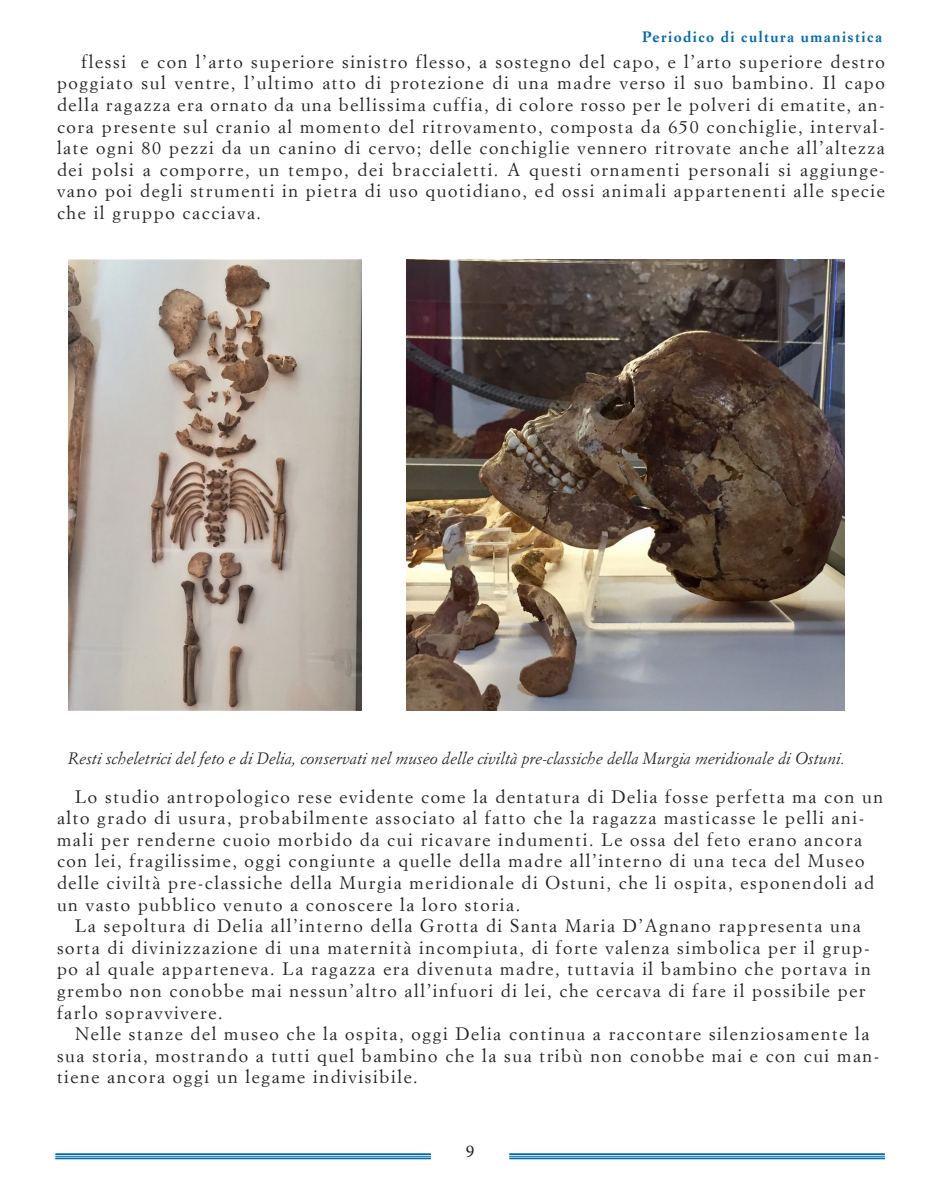
<style>
.page{position:relative;width:936px;height:1191px;background:#fff}
.page>*{position:absolute;margin:0;border:0;box-sizing:border-box;transform-origin:0 0}
.t1{font:18px/21.6px "Simoncini Garamond";letter-spacing:.09em;color:#231f20}
.t2{font:18px "Minion Pro";color:#231f20}
.t3{font:italic 16.5px "Simoncini Garamond";color:#231f20}
.t4{font:700 15px "Simoncini Garamond";letter-spacing:.1em;color:#006aad}
</style>
<div class="page">
<hr style="left:55px;top:1153px;width:376px;height:2px;background:#006aad">
<hr style="left:55px;top:1155px;width:376px;height:1px;background:#006aad">
<hr style="left:55px;top:1157px;width:376px;height:2px;background:#006aad">
<hr style="left:509px;top:1153px;width:375px;height:2px;background:#006aad">
<hr style="left:509px;top:1155px;width:375px;height:1px;background:#006aad">
<hr style="left:509px;top:1157px;width:375px;height:2px;background:#006aad">
<img style="left:68px;top:259px;width:293px;height:451px">
<img style="left:406px;top:259px;width:438px;height:451px">
<p class="t4" style="left:642px;top:27px;width:241px">Periodico di cultura umanistica</p>
<p class="t1" style="left:57px;top:50px;width:829px;text-align:justify;text-indent:25px">flessi e con l’arto superiore sinistro flesso, a sostegno del capo, e l’arto superiore destro poggiato sul ventre, l’ultimo atto di protezione di una madre verso il suo bambino. Il capo della ragazza era ornato da una bellissima cuffia, di colore rosso per le polveri di ematite, an&shy;cora presente sul cranio al momento del ritrovamento, composta da 650 conchiglie, interval&shy;late ogni 80 pezzi da un canino di cervo; delle conchiglie vennero ritrovate anche all’altezza dei polsi a comporre, un tempo, dei braccialetti. A questi ornamenti personali si aggiunge&shy;vano poi degli strumenti in pietra di uso quotidiano, ed ossi animali appartenenti alle specie che il gruppo cacciava.</p>
<p class="t3" style="left:68px;top:748px;width:778px">Resti scheletrici del feto e di Delia, conservati nel museo delle civiltà pre-classiche della Murgia meridionale di Ostuni.</p>
<p class="t1" style="left:57px;top:785px;width:827px;text-indent:18px">Lo studio antropologico rese evidente come la dentatura di Delia fosse perfetta ma con un alto grado di usura, probabilmente associato al fatto che la ragazza masticasse le pelli ani&shy;mali per renderne cuoio morbido da cui ricavare indumenti. Le ossa del feto erano ancora con lei, fragilissime, oggi congiunte a quelle della madre all’interno di una teca del Museo delle civiltà pre-classiche della Murgia meridionale di Ostuni, che li ospita, esponendoli ad un vasto pubblico venuto a conoscere la loro storia.</p>
<p class="t1" style="left:57px;top:914px;width:815px;text-indent:18px">La sepoltura di Delia all’interno della Grotta di Santa Maria D’Agnano rappresenta una sorta di divinizzazione di una maternità incompiuta, di forte valenza simbolica per il grup&shy;po al quale apparteneva. La ragazza era divenuta madre, tuttavia il bambino che portava in grembo non conobbe mai nessun’altro all’infuori di lei, che cercava di fare il possibile per farlo sopravvivere.</p>
<p class="t1" style="left:57px;top:1022px;width:824px;text-indent:18px">Nelle stanze del museo che la ospita, oggi Delia continua a raccontare silenziosamente la sua storia, mostrando a tutti quel bambino che la sua tribù non conobbe mai e con cui man&shy;tiene ancora oggi un legame indivisibile.</p>
<p class="t2" style="left:466px;top:1139px;width:10px">9</p>
</div>
